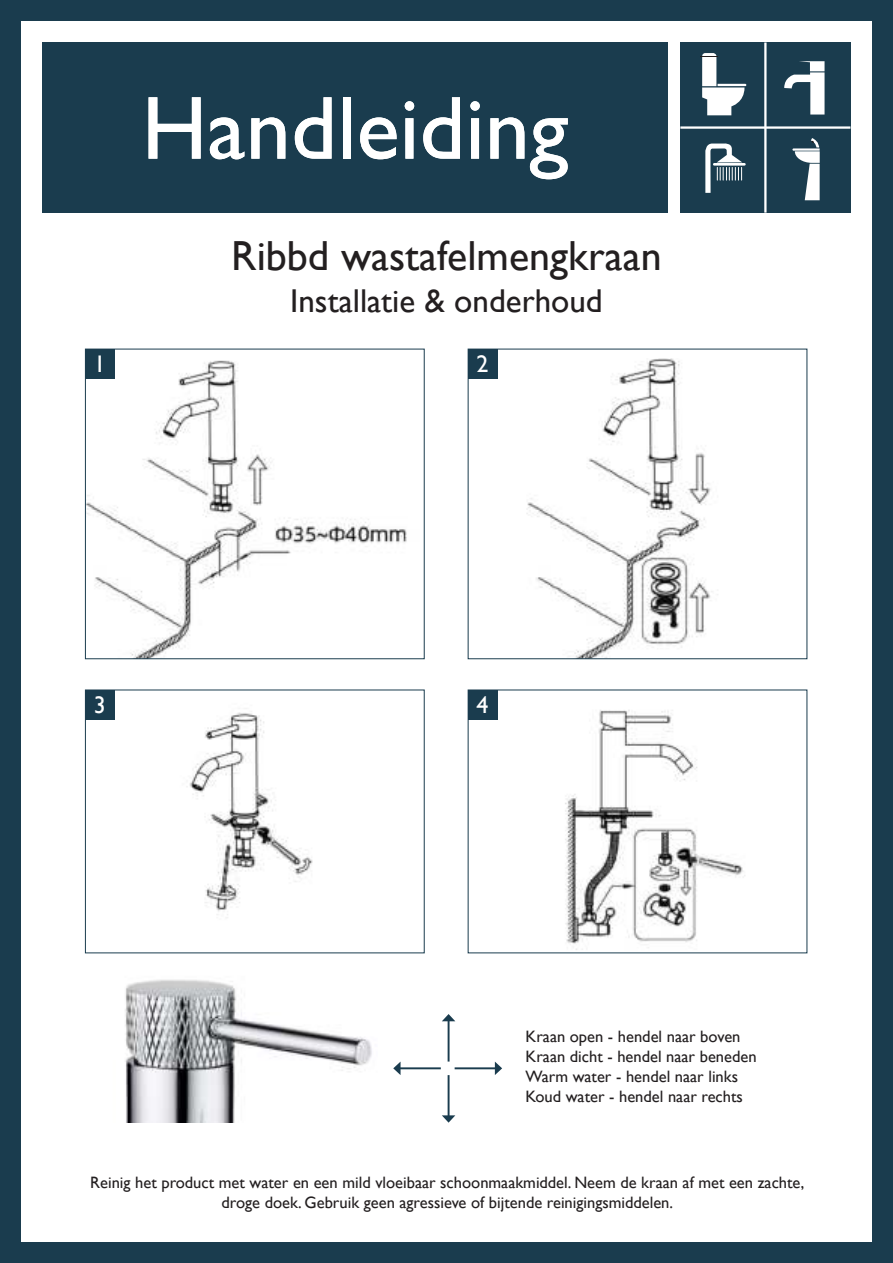
<style>
.page{position:relative;width:893px;height:1263px;background:#1a3c4e}
.page>*{position:absolute;margin:0;border:0;box-sizing:border-box;transform-origin:0 0}
.t1{font:90px "Gill Sans";color:#fff}
.t2{font:42px "Gill Sans";color:#231f20}
.t3{font:33px "Gill Sans";color:#231f20}
.t4{font:24px "Gill Sans";color:#fff}
.t5{font:16.5px/19.8px "Gill Sans";color:#231f20;text-align:center}
</style>
<div class="page">
<div style="left:21px;top:21px;width:851px;height:1221px;background:#fff"></div>
<div style="left:43px;top:43px;width:625px;height:170px;background:#1a3c4e"></div>
<div style="left:680px;top:43px;width:170px;height:170px;background:#1a3c4e"></div>
<svg style="left:701px;top:53px;width:46px;height:62px"></svg>
<hr style="left:680px;top:126px;width:170px;height:3px;background:#fff">
<hr style="left:764px;top:43px;width:2px;height:170px;background:#fff">
<svg style="left:792px;top:138px;width:28px;height:62px"></svg>
<svg style="left:784px;top:61px;width:40px;height:54px"></svg>
<hr style="left:714px;top:163px;width:30px;height:3px;background:#fff">
<svg style="left:705px;top:143px;width:37px;height:50px"></svg>
<img style="left:125px;top:979px;width:247px;height:144px">
<hr style="left:448px;top:1075px;width:2px;height:42px;background:#1a3c4e">
<svg style="left:442px;top:1115px;width:13px;height:8px"></svg>
<hr style="left:448px;top:1020px;width:2px;height:41px;background:#1a3c4e">
<svg style="left:442px;top:1014px;width:13px;height:7px"></svg>
<hr style="left:455px;top:1067px;width:41px;height:2px;background:#1a3c4e">
<svg style="left:495px;top:1061px;width:7px;height:14px"></svg>
<hr style="left:399px;top:1067px;width:42px;height:2px;background:#1a3c4e">
<svg style="left:393px;top:1061px;width:8px;height:14px"></svg>
<img style="left:87px;top:360px;width:320px;height:297px">
<div style="left:85px;top:349px;width:340px;height:310px;border:1px solid #1a3c4e"></div>
<img style="left:470px;top:358px;width:248px;height:299px">
<div style="left:85px;top:349px;width:30px;height:29px;background:#1a3c4e"></div>
<div style="left:468px;top:349px;width:29px;height:29px;background:#1a3c4e"></div>
<img style="left:87px;top:712px;width:226px;height:206px">
<div style="left:85px;top:690px;width:340px;height:263px;border:1px solid #1a3c4e"></div>
<div style="left:85px;top:690px;width:30px;height:29px;background:#1a3c4e"></div>
<img style="left:470px;top:692px;width:275px;height:258px">
<div style="left:468px;top:690px;width:29px;height:29px;background:#1a3c4e"></div>
<div style="left:507px;top:910px;width:17px;height:21px;background:#fff"></div>
<h1 class="t1" style="left:148px;top:91px;width:428px">Handleiding</h1>
<h2 class="t2" style="left:231px;top:239px;width:432px">Ribbd wastafelmengkraan</h2>
<h3 class="t3" style="left:290px;top:287px;width:314px">Installatie &amp; onderhoud</h3>
<h3 class="t4" style="left:94px;top:354px;width:13px">1</h3>
<h3 class="t4" style="left:477px;top:354px;width:13px">2</h3>
<h3 class="t4" style="left:94px;top:695px;width:13px">3</h3>
<h3 class="t4" style="left:477px;top:695px;width:13px">4</h3>
<p class="t5" style="left:526px;top:1028px;width:233px;text-align:left">Kraan open - hendel naar boven<br>Kraan dicht - hendel naar beneden<br>Warm water - hendel naar links<br>Koud water - hendel naar rechts</p>
<p class="t5" style="left:90px;top:1174px;width:716px">Reinig het product met water en een mild vloeibaar schoonmaakmiddel. Neem de kraan af met een zachte, droge doek. Gebruik geen agressieve of bijtende reinigingsmiddelen.</p>
</div>
